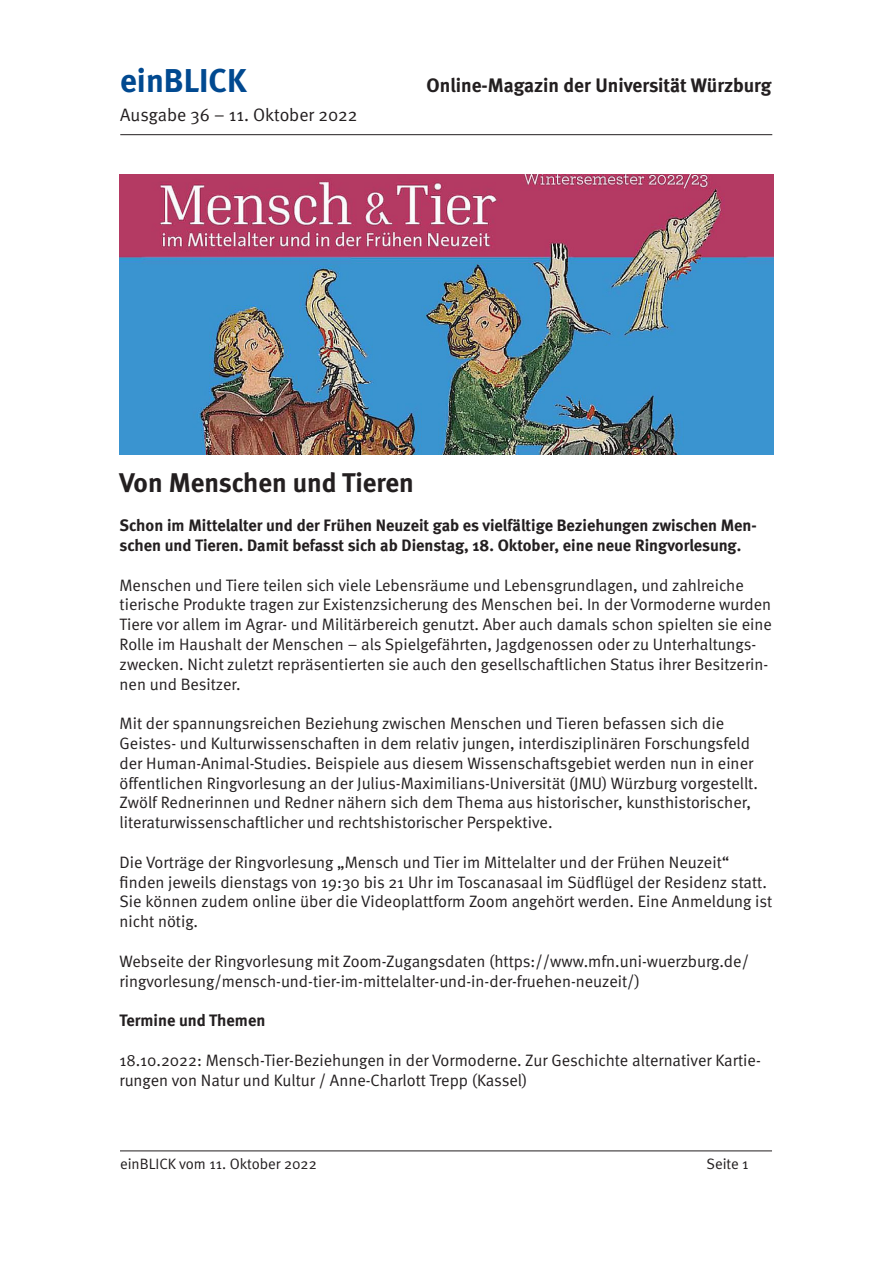
<style>
.page{position:relative;width:893px;height:1263px;background:#fff}
.page>*{position:absolute;margin:0;border:0;box-sizing:border-box;transform-origin:0 0}
.t1{font:700 33px "Meta";color:#014990}
.t2{font:700 27px "Meta";color:#231f20}
.t3{font:700 19.5px "Meta";color:#231f20}
.t4{font:18px "Meta Normal";color:#231f20}
.t5{font:16.5px/19.8px "Meta Normal";color:#231f20}
.t6{font:700 16.5px/19.8px "Meta";color:#231f20}
.t7{font:15px "Meta Normal";color:#231f20}
</style>
<div class="page">
<hr style="left:120px;top:134px;width:652px;height:1px;background:#231f20">
<hr style="left:120px;top:1150px;width:652px;height:1px;background:#231f20">
<img style="left:120px;top:174px;width:653px;height:281px">
<h1 class="t1" style="left:120px;top:61px;width:128px">einBLICK</h1>
<p class="t3" style="left:427px;top:74px;width:346px">Online-Magazin der Universität Würzburg</p>
<p class="t4" style="left:120px;top:105px;width:239px">Ausgabe 36 – 11. Oktober 2022</p>
<h2 class="t2" style="left:120px;top:466px;width:296px">Von Menschen und Tieren</h2>
<p class="t6" style="left:120px;top:515px;width:639px">Schon im Mittelalter und der Frühen Neuzeit gab es vielfältige Beziehungen zwischen Men&shy;schen und Tieren. Damit befasst sich ab Dienstag, 18. Oktober, eine neue Ringvorlesung.</p>
<p class="t5" style="left:120px;top:575px;width:654px">Menschen und Tiere teilen sich viele Lebensräume und Lebensgrundlagen, und zahlreiche tierische Produkte tragen zur Existenzsicherung des Menschen bei. In der Vormoderne wurden Tiere vor allem im Agrar- und Militärbereich genutzt. Aber auch damals schon spielten sie eine Rolle im Haushalt der Menschen – als Spielgefährten, Jagdgenossen oder zu Unterhaltungs&shy;zwecken. Nicht zuletzt repräsentierten sie auch den gesellschaftlichen Status ihrer Besitzerin&shy;nen und Besitzer.</p>
<p class="t5" style="left:120px;top:713px;width:640px">Mit der spannungsreichen Beziehung zwischen Menschen und Tieren befassen sich die Geistes- und Kulturwissenschaften in dem relativ jungen, interdisziplinären Forschungsfeld der Human-Animal-Studies. Beispiele aus diesem Wissenschaftsgebiet werden nun in einer öffentlichen Ringvorlesung an der Julius-Maximilians-Universität (JMU) Würzburg vorgestellt.<br>Zwölf Rednerinnen und Redner nähern sich dem Thema aus historischer, kunsthistorischer, literaturwissenschaftlicher und rechtshistorischer Perspektive.</p>
<p class="t5" style="left:120px;top:852px;width:654px">Die Vorträge der Ringvorlesung „Mensch und Tier im Mittelalter und der Frühen Neuzeit“ finden jeweils dienstags von 19:30 bis 21 Uhr im Toscanasaal im Südflügel der Residenz statt.<br>Sie können zudem online über die Videoplattform Zoom angehört werden. Eine Anmeldung ist nicht nötig.</p>
<p class="t5" style="left:120px;top:951px;width:631px">Webseite der Ringvorlesung mit Zoom-Zugangsdaten (https://www.mfn.uni-wuerzburg.de/ ringvorlesung/mensch-und-tier-im-mittelalter-und-in-der-fruehen-neuzeit/)</p>
<p class="t6" style="left:120px;top:1010px;width:147px">Termine und Themen</p>
<p class="t5" style="left:120px;top:1050px;width:643px">18.10.2022: Mensch-Tier-Beziehungen in der Vormoderne. Zur Geschichte alternativer Kartie&shy;rungen von Natur und Kultur / Anne-Charlott Trepp (Kassel)</p>
<p class="t7" style="left:120px;top:1155px;width:198px">einBLICK vom 11. Oktober 2022</p>
<p class="t7" style="left:706px;top:1155px;width:44px">Seite 1</p>
</div>
